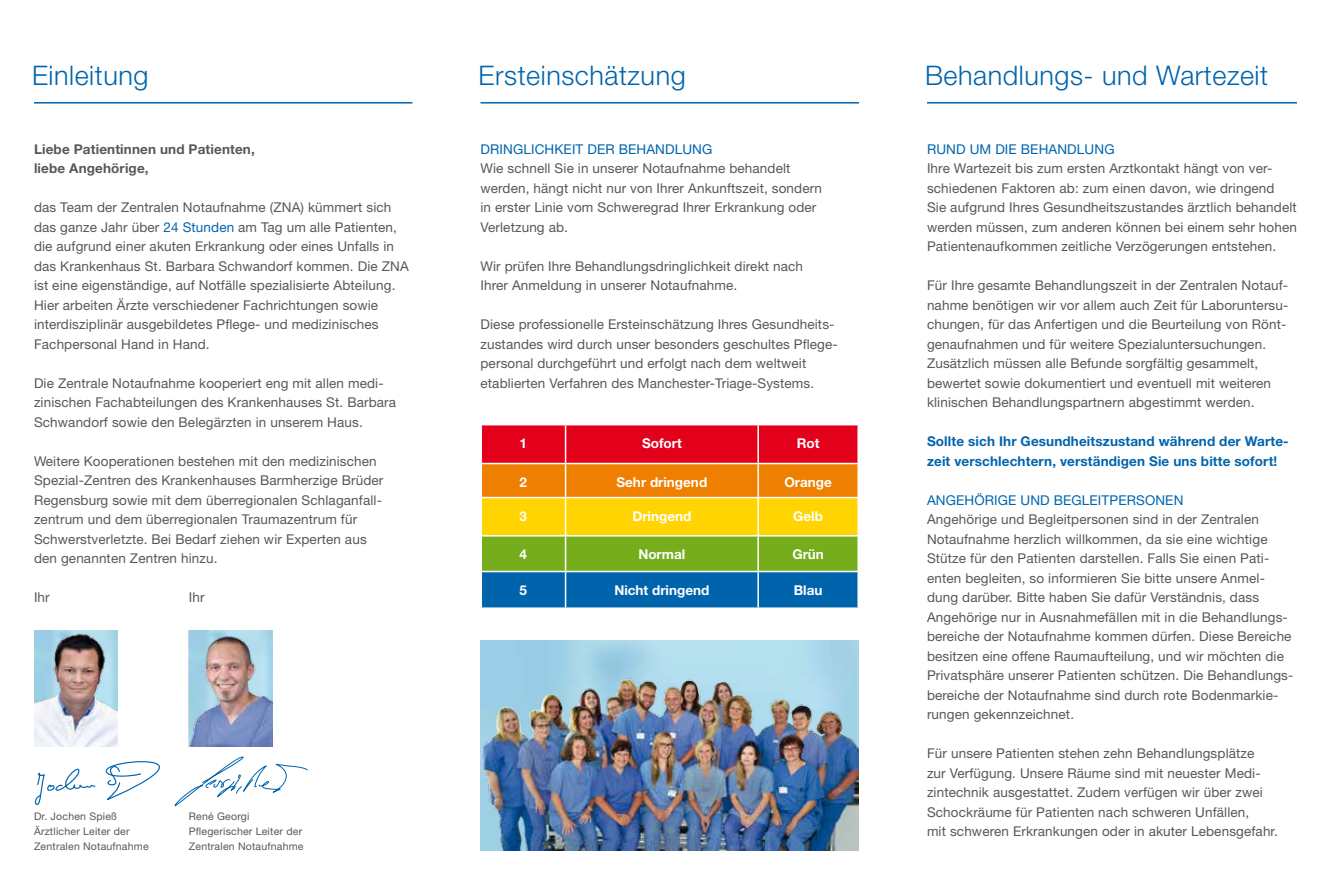
<style>
.page{position:relative;width:1331px;height:893px;background:#fff}
.page>*{position:absolute;margin:0;border:0;box-sizing:border-box;transform-origin:0 0}
.t1{font:300 27px "Helvetica Neue";letter-spacing:.02em;color:#0064ad}
.t2{font:13.5px/19.5px "Helvetica Neue";letter-spacing:.01em;color:#58585a}
.t3{font:700 13.5px/19.5px "Helvetica Neue";letter-spacing:.01em;color:#0064ad}
.t4{font:13.5px "Helvetica Neue";letter-spacing:.01em;color:#0064ad}
.t5{font:700 13.5px "Helvetica Neue";color:#fff}
.t6{font:700 13.5px/19.5px "Helvetica Neue";letter-spacing:.01em;color:#58585a}
.t7{font:10.5px/15px "Helvetica Neue";letter-spacing:.02em;color:#58585a}
.s1{color:#0064ad}
</style>
<div class="page">
<hr style="left:480px;top:102px;width:379px;height:2px;background:#0064ad">
<hr style="left:927px;top:102px;width:370px;height:2px;background:#0064ad">
<hr style="left:34px;top:102px;width:378px;height:2px;background:#0064ad">
<svg style="left:482px;top:425px;width:375px;height:182px;background:#a97a2f"></svg>
<hr style="left:565px;top:425px;width:1px;height:38px;background:#fff">
<hr style="left:757px;top:425px;width:2px;height:38px;background:#fff">
<hr style="left:565px;top:464px;width:1px;height:33px;background:#fff">
<hr style="left:757px;top:464px;width:2px;height:33px;background:#fff">
<hr style="left:565px;top:498px;width:1px;height:37px;background:#fff">
<hr style="left:757px;top:498px;width:2px;height:37px;background:#fff">
<hr style="left:565px;top:537px;width:1px;height:34px;background:#fff">
<hr style="left:757px;top:537px;width:2px;height:34px;background:#fff">
<hr style="left:565px;top:572px;width:1px;height:35px;background:#fff">
<hr style="left:757px;top:572px;width:2px;height:35px;background:#fff">
<hr style="left:480px;top:463px;width:86px;height:1px;background:#fff">
<hr style="left:566px;top:463px;width:192px;height:1px;background:#fff">
<hr style="left:758px;top:463px;width:101px;height:1px;background:#fff">
<hr style="left:480px;top:571px;width:86px;height:1px;background:#fff">
<hr style="left:566px;top:571px;width:192px;height:1px;background:#fff">
<hr style="left:758px;top:571px;width:101px;height:1px;background:#fff">
<hr style="left:480px;top:497px;width:86px;height:1px;background:#fff">
<hr style="left:566px;top:497px;width:192px;height:1px;background:#fff">
<hr style="left:758px;top:497px;width:101px;height:1px;background:#fff">
<hr style="left:480px;top:535px;width:86px;height:2px;background:#fff">
<hr style="left:566px;top:535px;width:192px;height:2px;background:#fff">
<hr style="left:758px;top:535px;width:101px;height:2px;background:#fff">
<img style="left:34px;top:631px;width:84px;height:115px">
<svg style="left:34px;top:768px;width:62px;height:37px"></svg>
<svg style="left:105px;top:761px;width:55px;height:39px"></svg>
<svg style="left:174px;top:756px;width:134px;height:51px"></svg>
<img style="left:480px;top:642px;width:379px;height:208px">
<img style="left:189px;top:631px;width:84px;height:115px">
<h1 class="t1" style="left:32px;top:59px;width:118px">Einleitung</h1>
<h1 class="t1" style="left:479px;top:59px;width:209px">Ersteinschätzung</h1>
<h1 class="t1" style="left:925px;top:59px;width:345px">Behandlungs- und Wartezeit</h1>
<p class="t6" style="left:34px;top:139px;width:222px">Liebe Patientinnen und Patienten, liebe Angehörige,</p>
<p class="t2" style="left:34px;top:198px;width:376px">das Team der Zentralen Notaufnahme (ZNA) kümmert sich das ganze Jahr über <span class="s1">24 Stunden</span> am Tag um alle Patienten, die aufgrund einer akuten Erkrankung oder eines Unfalls in das Krankenhaus St. Barbara Schwandorf kommen. Die ZNA ist eine eigenständige, auf Notfälle spezialisierte Abteilung.<br>Hier arbeiten Ärzte verschiedener Fachrichtungen sowie interdisziplinär ausgebildetes Pflege- und medizinisches Fachpersonal Hand in Hand.</p>
<p class="t2" style="left:34px;top:373px;width:364px">Die Zentrale Notaufnahme kooperiert eng mit allen medi&shy;zinischen Fachabteilungen des Krankenhauses St. Barbara<br>Schwandorf sowie den Belegärzten in unserem Haus.</p>
<p class="t2" style="left:34px;top:451px;width:351px">Weitere Kooperationen bestehen mit den medizinischen Spezial-Zentren des Krankenhauses Barmherzige Brüder Regensburg sowie mit dem überregionalen Schlaganfall&shy;zentrum und dem überregionalen Traumazentrum für Schwerstverletzte. Bei Bedarf ziehen wir Experten aus den genannten Zentren hinzu.</p>
<p class="t2" style="left:34px;top:588px;width:17px">Ihr</p>
<p class="t2" style="left:189px;top:588px;width:17px">Ihr</p>
<p class="t4" style="left:480px;top:141px;width:233px">DRINGLICHKEIT DER BEHANDLUNG</p>
<p class="t2" style="left:480px;top:159px;width:343px">Wie schnell Sie in unserer Notaufnahme behandelt werden, hängt nicht nur von Ihrer Ankunftszeit, sondern in erster Linie vom Schweregrad Ihrer Erkrankung oder Verletzung ab.</p>
<p class="t2" style="left:480px;top:256px;width:324px">Wir prüfen Ihre Behandlungsdringlichkeit direkt nach<br>Ihrer Anmeldung in unserer Notaufnahme.</p>
<p class="t2" style="left:480px;top:315px;width:359px">Diese professionelle Ersteinschätzung Ihres Gesundheits&shy;zustandes wird durch unser besonders geschultes Pflege&shy;personal durchgeführt und erfolgt nach dem weltweit etablierten Verfahren des Manchester-Triage-Systems.</p>
<p class="t5" style="left:520px;top:435px;width:9px">1</p>
<p class="t5" style="left:642px;top:435px;width:41px">Sofort</p>
<p class="t5" style="left:797px;top:435px;width:24px">Rot</p>
<p class="t5" style="left:520px;top:474px;width:9px">2</p>
<p class="t5" style="left:616px;top:474px;width:92px">Sehr dringend</p>
<p class="t5" style="left:784px;top:474px;width:49px">Orange</p>
<p class="t5" style="left:520px;top:508px;width:9px">3</p>
<p class="t5" style="left:632px;top:508px;width:60px">Dringend</p>
<p class="t5" style="left:793px;top:508px;width:31px">Gelb</p>
<p class="t5" style="left:520px;top:546px;width:9px">4</p>
<p class="t5" style="left:638px;top:546px;width:48px">Normal</p>
<p class="t5" style="left:792px;top:546px;width:33px">Grün</p>
<p class="t5" style="left:520px;top:582px;width:9px">5</p>
<p class="t5" style="left:614px;top:582px;width:96px">Nicht dringend</p>
<p class="t5" style="left:794px;top:582px;width:30px">Blau</p>
<p class="t7" style="left:34px;top:809px;width:116px">Dr. Jochen Spieß<br>Ärztlicher Leiter der<br>Zentralen Notaufnahme</p>
<p class="t7" style="left:189px;top:809px;width:116px">René Georgi<br>Pflegerischer Leiter der<br>Zentralen Notaufnahme</p>
<p class="t4" style="left:927px;top:141px;width:189px">RUND UM DIE BEHANDLUNG</p>
<p class="t2" style="left:927px;top:159px;width:371px">Ihre Wartezeit bis zum ersten Arztkontakt hängt von ver&shy;schiedenen Faktoren ab: zum einen davon, wie dringend Sie aufgrund Ihres Gesundheitszustandes ärztlich behandelt werden müssen, zum anderen können bei einem sehr hohen Patientenaufkommen zeitliche Verzögerungen entstehen.</p>
<p class="t2" style="left:927px;top:276px;width:363px">Für Ihre gesamte Behandlungszeit in der Zentralen Notauf&shy;nahme benötigen wir vor allem auch Zeit für Laboruntersu&shy;chungen, für das Anfertigen und die Beurteilung von Rönt&shy;genaufnahmen und für weitere Spezialuntersuchungen.<br>Zusätzlich müssen alle Befunde sorgfältig gesammelt, bewertet sowie dokumentiert und eventuell mit weiteren klinischen Behandlungspartnern abgestimmt werden.</p>
<p class="t3" style="left:927px;top:431px;width:363px">Sollte sich Ihr Gesundheitszustand während der Warte&shy;zeit verschlechtern, verständigen Sie uns bitte sofort!</p>
<p class="t4" style="left:927px;top:492px;width:258px">ANGEHÖRIGE UND BEGLEITPERSONEN</p>
<p class="t2" style="left:927px;top:510px;width:368px">Angehörige und Begleitpersonen sind in der Zentralen Notaufnahme herzlich willkommen, da sie eine wichtige Stütze für den Patienten darstellen. Falls Sie einen Pati&shy;enten begleiten, so informieren Sie bitte unsere Anmel&shy;dung darüber. Bitte haben Sie dafür Verständnis, dass Angehörige nur in Ausnahmefällen mit in die Behandlungs&shy;bereiche der Notaufnahme kommen dürfen. Diese Bereiche besitzen eine offene Raumaufteilung, und wir möchten die Privatsphäre unserer Patienten schützen. Die Behandlungs&shy;bereiche der Notaufnahme sind durch rote Bodenmarkie&shy;rungen gekennzeichnet.</p>
<p class="t2" style="left:927px;top:743px;width:352px">Für unsere Patienten stehen zehn Behandlungsplätze<br>zur Verfügung. Unsere Räume sind mit neuester Medi&shy;zintechnik ausgestattet. Zudem verfügen wir über zwei Schockräume für Patienten nach schweren Unfällen,<br>mit schweren Erkrankungen oder in akuter Lebensgefahr.</p>
</div>
